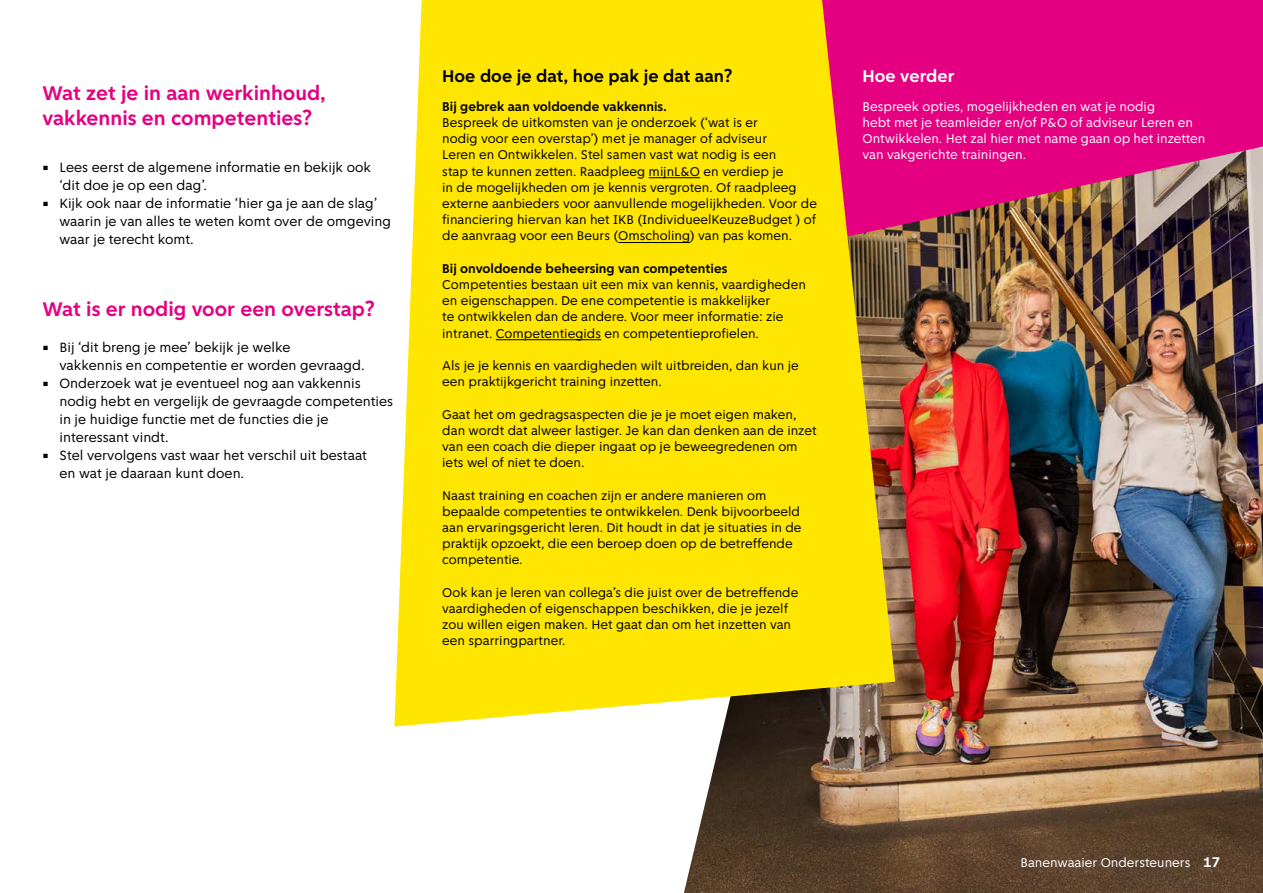
<style>
.page{position:relative;width:1263px;height:893px;background:#fff}
.page>*{position:absolute;margin:0;border:0;box-sizing:border-box;transform-origin:0 0}
.H3_Tussenkop{font:700 21px/25.2px "Amsterdam Sans";color:#e50082}
.Kader_tussenkop{font:700 18px "Amsterdam Sans";color:#000}
.Kader_tussenkop-2{font:700 18px "Amsterdam Sans";color:#fff}
.t1{font:14.25px/18px "Amsterdam Sans";color:#000}
.Kader_bodytekst{font:13.5px/16.2px "Amsterdam Sans";color:#000}
.Kader_bodytekst-2{font:13.5px/16.2px "Amsterdam Sans";color:#fff}
.Kader_bodytekst-3{font:700 13.5px "Amsterdam Sans";color:#000}
.s1{font-weight:700;font-size:15px}
</style>
<div class="page">
<img style="left:684px;top:244px;width:579px;height:649px">
<svg style="left:895px;top:0;width:368px;height:244px;background:#cd1977"></svg>
<svg style="left:394px;top:0;width:501px;height:727px;background:#f7d713"></svg>
<hr style="left:649px;top:177px;width:51px;height:1px;background:#000">
<hr style="left:618px;top:242px;width:72px;height:1px;background:#000">
<hr style="left:496px;top:339px;width:105px;height:1px;background:#000">
<h3 class="H3_Tussenkop" style="left:43px;top:80px;width:285px">Wat zet je in aan werkinhoud, vakkennis en competenties?</h3>
<p class="t1" style="left:60px;top:158px;width:313px;text-indent:-17px">• Lees eerst de algemene informatie en bekijk ook ‘dit doe je op een dag’.</p>
<p class="t1" style="left:60px;top:194px;width:333px;text-indent:-17px">• Kijk ook naar de informatie ‘hier ga je aan de slag’ waarin je van alles te weten komt over de omgeving waar je terecht komt.</p>
<h3 class="H3_Tussenkop" style="left:43px;top:296px;width:334px">Wat is er nodig voor een overstap?</h3>
<p class="t1" style="left:60px;top:338px;width:307px;text-indent:-17px">• Bij ‘dit breng je mee’ bekijk je welke<br>vakkennis en competentie er worden gevraagd.</p>
<p class="t1" style="left:60px;top:374px;width:335px;text-indent:-17px">• Onderzoek wat je eventueel nog aan vakkennis nodig hebt en vergelijk de gevraagde competenties in je huidige functie met de functies die je interessant vindt.</p>
<p class="t1" style="left:60px;top:446px;width:309px;text-indent:-17px">• Stel vervolgens vast waar het verschil uit bestaat en wat je daaraan kunt doen.</p>
<p class="Kader_tussenkop" style="left:442px;top:65px;width:292px">Hoe doe je dat, hoe pak je dat aan?</p>
<p class="Kader_bodytekst-3" style="left:442px;top:98px;width:226px">Bij gebrek aan voldoende vakkennis.</p>
<p class="Kader_bodytekst" style="left:442px;top:114px;width:376px">Bespreek de uitkomsten van je onderzoek (‘wat is er<br>nodig voor een overstap’) met je manager of adviseur<br>Leren en Ontwikkelen. Stel samen vast wat nodig is een<br>stap te kunnen zetten. Raadpleeg mijnL&amp;O en verdiep je<br>in de mogelijkheden om je kennis vergroten. Of raadpleeg externe aanbieders voor aanvullende mogelijkheden. Voor de financiering hiervan kan het IKB (IndividueelKeuzeBudget ) of de aanvraag voor een Beurs (Omscholing) van pas komen.</p>
<p class="Kader_bodytekst-3" style="left:442px;top:260px;width:287px">Bij onvoldoende beheersing van competenties</p>
<p class="Kader_bodytekst" style="left:442px;top:276px;width:365px">Competenties bestaan uit een mix van kennis, vaardigheden en eigenschappen. De ene competentie is makkelijker<br>te ontwikkelen dan de andere. Voor meer informatie: zie intranet. Competentiegids en competentieprofielen.</p>
<p class="Kader_bodytekst" style="left:442px;top:357px;width:358px">Als je je kennis en vaardigheden wilt uitbreiden, dan kun je een praktijkgericht training inzetten.</p>
<p class="Kader_bodytekst" style="left:442px;top:406px;width:376px">Gaat het om gedragsaspecten die je je moet eigen maken, dan wordt dat alweer lastiger. Je kan dan denken aan de inzet van een coach die dieper ingaat op je beweegredenen om iets wel of niet te doen.</p>
<p class="Kader_bodytekst" style="left:442px;top:487px;width:361px">Naast training en coachen zijn er andere manieren om bepaalde competenties te ontwikkelen. Denk bijvoorbeeld aan ervaringsgericht leren. Dit houdt in dat je situaties in de praktijk opzoekt, die een beroep doen op de betreffende competentie.</p>
<p class="Kader_bodytekst" style="left:442px;top:584px;width:358px">Ook kan je leren van collega’s die juist over de betreffende vaardigheden of eigenschappen beschikken, die je jezelf zou willen eigen maken. Het gaat dan om het inzetten van een sparringpartner.</p>
<p class="Kader_tussenkop-2" style="left:862px;top:65px;width:93px">Hoe verder</p>
<p class="Kader_bodytekst-2" style="left:862px;top:98px;width:344px">Bespreek opties, mogelijkheden en wat je nodig<br>hebt met je teamleider en/of P&amp;O of adviseur Leren en Ontwikkelen. Het zal hier met name gaan op het inzetten van vakgerichte trainingen.</p>
<p class="Kader_bodytekst-2" style="left:1020px;top:855px;width:202px">Banenwaaier Ondersteuners <span class="s1">17</span></p>
</div>
